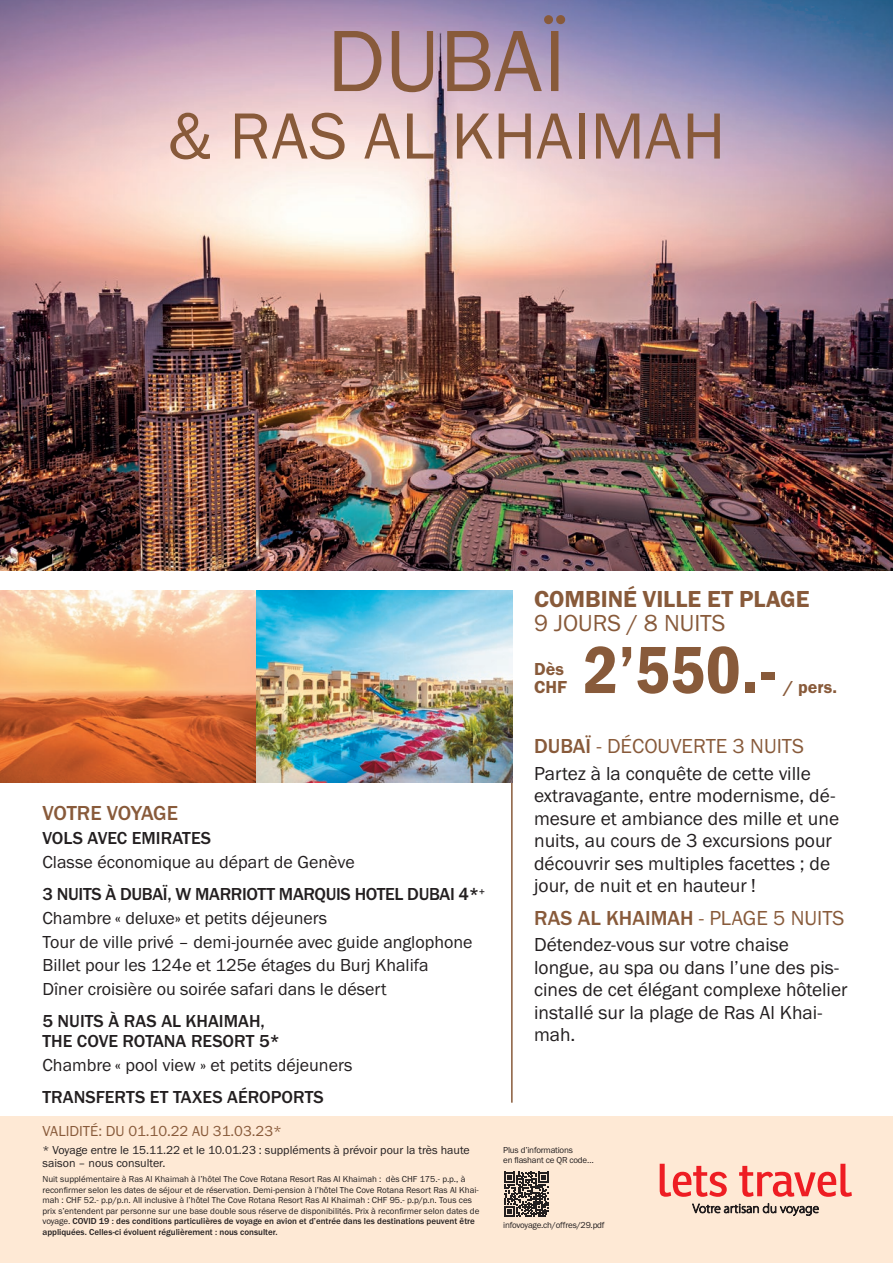
<style>
.page{position:relative;width:893px;height:1263px;background:#fff}
.page>*{position:absolute;margin:0;border:0;box-sizing:border-box;transform-origin:0 0}
.t1{font:90px "Franklin Gothic URW Boo";color:#885a3a}
.t2{font:69px "Franklin Gothic URW Con Dem";color:#885a3a}
.t3{font:67.5px "Franklin Gothic URW Boo";color:#885a3a}
.t4{font:24px "Franklin Gothic URW Dem";color:#885a3a}
.t5{font:24px "Franklin Gothic URW Boo";color:#885a3a}
.t6{font:500 21px "Franklin Gothic URW";color:#885a3a}
.t7{font:21px "Franklin Gothic URW Boo";color:#885a3a}
.t8{font:19.5px/22.5px "Franklin Gothic URW Boo";color:#231f20}
.t9{font:18px/23.7px "Franklin Gothic URW Boo";color:#231f20}
.t10{font:500 18px/19.5px "Franklin Gothic URW";color:#231f20}
.t11{font:500 18px "Franklin Gothic URW";letter-spacing:-.02em;color:#231f20}
.t12{font:18px/18px "Franklin Gothic URW Dem";color:#885a3a}
.t13{font:15px "Franklin Gothic URW Boo";color:#885a3a}
.t14{font:12px/13.5px "Franklin Gothic URW Boo";color:#231f20}
.t15{font:9px/10.5px "Franklin Gothic URW Boo";color:#231f20}
.t16{font:500 9px/10.5px "Franklin Gothic URW";color:#231f20}
.t17{font:9px/10.5px "Franklin Gothic URW Boo";letter-spacing:-.02em;color:#231f20}
.t18{font:9px "Franklin Gothic URW Boo";letter-spacing:-.025em;color:#231f20}
.s1{font-family:"Franklin Gothic URW Boo";font-weight:400}
.s2{font-family:"Franklin Gothic URW";font-weight:500}
</style>
<div class="page">
<hr style="left:511px;top:770px;width:2px;height:333px;background:#885a3a">
<div style="left:0;top:1116px;width:893px;height:147px;background:#fee9d5"></div>
<img style="left:0;top:0;width:893px;height:570px">
<img style="left:0;top:591px;width:513px;height:191px">
<svg style="left:504px;top:1172px;width:45px;height:44px"></svg>
<svg style="left:660px;top:1164px;width:67px;height:33px"></svg>
<svg style="left:739px;top:1164px;width:113px;height:33px"></svg>
<svg style="left:692px;top:1203px;width:126px;height:13px"></svg>
<h1 class="t1" style="left:327px;top:5px;width:241px">DUBAÏ</h1>
<h3 class="t3" style="left:167px;top:94px;width:560px">&amp; RAS AL KHAIMAH</h3>
<h3 class="t6" style="left:43px;top:800px;width:137px">VOTRE VOYAGE</h3>
<h3 class="t10" style="left:43px;top:828px;width:170px">VOLS AVEC EMIRATES</h3>
<h3 class="t9" style="left:43px;top:850px;width:314px">Classe économique au départ de Genève</h3>
<h3 class="t11" style="left:43px;top:883px;width:444px">3 NUITS À DUBAÏ, W MARRIOTT MARQUIS HOTEL DUBAI 4*<sup>+</sup></h3>
<h3 class="t9" style="left:43px;top:906px;width:432px">Chambre « deluxe» et petits déjeuners<br>Tour de ville privé – demi-journée avec guide anglophone Billet pour les 124e et 125e étages du Burj Khalifa Dîner croisière ou soirée safari dans le désert</h3>
<h3 class="t10" style="left:43px;top:1011px;width:239px">5 NUITS À RAS AL KHAIMAH,<br>THE COVE ROTANA RESORT 5*</h3>
<h3 class="t9" style="left:43px;top:1052px;width:311px">Chambre « pool view » et petits déjeuners</h3>
<h3 class="t10" style="left:43px;top:1087px;width:283px">TRANSFERTS ET TAXES AÉROPORTS</h3>
<h3 class="t13" style="left:43px;top:1122px;width:241px">VALIDITÉ: DU 01.10.22 AU 31.03.23*</h3>
<h3 class="t14" style="left:43px;top:1143px;width:429px">* Voyage entre le 15.11.22 et le 10.01.23 : suppléments à prévoir pour la très haute saison – nous consulter.</h3>
<p class="t15" style="left:43px;top:1173px;width:438px">Nuit supplémentaire à Ras Al Khaimah à l’hôtel The Cove Rotana Resort Ras Al Khaimah : dès CHF 175.- p.p., à reconfirmer selon les dates de séjour et de réservation. Demi-pension à l’hôtel The Cove Rotana Resort Ras Al Khai&shy;mah : CHF 52.- p.p/p.n. All inclusive à l’hôtel The Cove Rotana Resort Ras Al Khaimah : CHF 95.- p.p/p.n. Tous ces prix s’entendent par personne sur une base double sous réserve de disponibilités. Prix à reconfirmer selon dates de</p>
<p class="t16" style="left:43px;top:1215px;width:434px"><span class="s1">voyage.</span> COVID 19 : des conditions particulières de voyage en avion et d’entrée dans les destinations peuvent être appliquées. Celles-ci évoluent régulièrement : nous consulter.</p>
<h3 class="t4" style="left:534px;top:584px;width:277px">COMBINÉ VILLE ET PLAGE</h3>
<h3 class="t5" style="left:534px;top:608px;width:193px">9 JOURS / 8 NUITS</h3>
<h3 class="t12" style="left:534px;top:660px;width:35px">Dès<br>CHF</h3>
<h2 class="t2" style="left:583px;top:624px;width:196px">2’550.-</h2>
<h3 class="t12" style="left:784px;top:678px;width:55px">/ pers.</h3>
<h3 class="t7" style="left:534px;top:733px;width:271px"><span class="s2">DUBAÏ</span> - DÉCOUVERTE 3 NUITS</h3>
<h3 class="t8" style="left:534px;top:761px;width:307px">Partez à la conquête de cette ville extravagante, entre modernisme, dé&shy;mesure et ambiance des mille et une nuits, au cours de 3 excursions pour découvrir ses multiples facettes ; de jour, de nuit et en hauteur !</h3>
<h3 class="t6" style="left:534px;top:905px;width:312px">RAS AL KHAIMAH <span class="s1">- PLAGE 5 NUITS</span></h3>
<h3 class="t8" style="left:534px;top:933px;width:315px">Détendez-vous sur votre chaise longue, au spa ou dans l’une des pis&shy;cines de cet élégant complexe hôtelier installé sur la plage de Ras Al Khai&shy;mah.</h3>
<p class="t17" style="left:503px;top:1144px;width:92px">Plus d’informations<br>en flashant ce QR code…</p>
<p class="t18" style="left:503px;top:1219px;width:103px">infovoyage.ch/offres/29.pdf</p>
</div>
